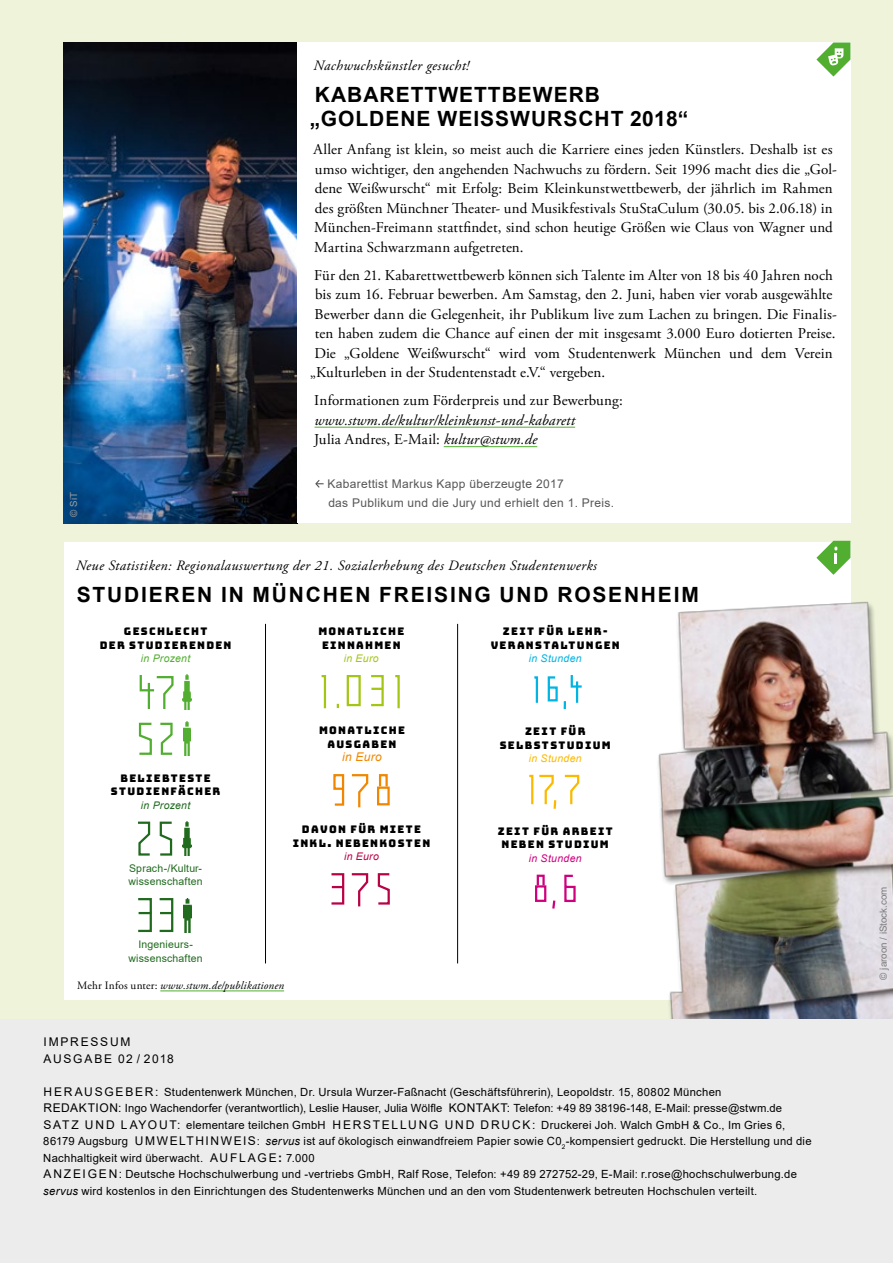
<style>
.page{position:relative;width:893px;height:1263px;background:#eef3da}
.page>*{position:absolute;margin:0;border:0;box-sizing:border-box;transform-origin:0 0}
.t1{font:700 21px/24px "Arial";letter-spacing:.045em;color:#000}
.t2{font:700 21px "Arial";letter-spacing:.085em;color:#000}
.t3{font:15px/19.5px "Adobe Garamond Pro";letter-spacing:.005em;color:#000}
.t4{font:italic 15px/19.5px "Adobe Garamond Pro";letter-spacing:.01em;color:#000}
.t5{font:italic 14.25px "Adobe Garamond Pro";letter-spacing:.03em;color:#000}
.t6{font:12px/19.5px "Arial";letter-spacing:.025em;color:#565656}
.t7{font:12px/16.5px "Arial";letter-spacing:.145em;color:#000}
.t8{font:italic 12px "Arial";letter-spacing:.03em;color:#f18700}
.t9{font:11.25px/16.5px "Arial";letter-spacing:.025em;color:#000}
.t10{font:italic 11.25px "Adobe Garamond Pro";letter-spacing:.015em;color:#000}
.t11{font:10.5px/13.5px "Bungee";letter-spacing:.125em;color:#000;text-align:center}
.t12{font:10.5px/13.5px "Arial";letter-spacing:.015em;color:#206a1e}
.t13{font:italic 10.5px "Arial";letter-spacing:.025em;color:#51ae30}
.t14{font:italic 10.5px "Arial";letter-spacing:.025em;color:#206a1e}
.t15{font:italic 10.5px "Arial";letter-spacing:.03em;color:#fbba00}
.t16{font:italic 10.5px "Arial";letter-spacing:.03em;color:#00b4e4}
.t17{font:italic 10.5px "Arial";letter-spacing:.03em;color:#cf007e}
.t18{font:italic 10.5px "Arial";letter-spacing:.03em;color:#b90246}
.t19{font:italic 10.5px "Arial";letter-spacing:.035em;color:#a2c613}
.t20{font:9.75px "Arial";color:#7b7b7a}
.t21{font:9.75px "Arial";color:#9c9d9d}
.s1{font-style:normal}
.s2{font-size:12px}
.s3{font-style:italic}
.s4{font-weight:700;font-size:12px}
</style>
<div class="page">
<div style="left:64px;top:542px;width:786px;height:457px;background:#fff"></div>
<img style="left:633px;top:569px;width:260px;height:450px">
<img style="left:64px;top:43px;width:233px;height:480px">
<div style="left:1px;top:1019px;width:892px;height:244px;background:#ececed"></div>
<hr style="left:160px;top:990px;width:124px;height:1px;background:#51ae30">
<div style="left:297px;top:43px;width:553px;height:480px;background:#fff"></div>
<hr style="left:314px;top:427px;width:261px;height:1px;background:#51ae30">
<hr style="left:444px;top:446px;width:93px;height:1px;background:#51ae30">
<svg style="left:816px;top:541px;width:34px;height:34px"></svg>
<svg style="left:816px;top:43px;width:34px;height:34px"></svg>
<svg style="left:315px;top:480px;width:9px;height:8px"></svg>
<hr style="left:265px;top:624px;width:1px;height:339px;background:#000">
<img style="left:182px;top:675px;width:10px;height:34px">
<svg style="left:139px;top:675px;width:35px;height:34px"></svg>
<hr style="left:148px;top:683px;width:2px;height:26px;background:#51ae30">
<svg style="left:138px;top:722px;width:35px;height:33px"></svg>
<img style="left:183px;top:722px;width:7px;height:34px">
<img style="left:182px;top:821px;width:10px;height:35px">
<svg style="left:159px;top:821px;width:14px;height:35px"></svg>
<svg style="left:138px;top:821px;width:13px;height:35px"></svg>
<div style="left:158px;top:898px;width:15px;height:34px;border:2px solid #206a1e"></div>
<svg style="left:160px;top:912px;width:13px;height:2px"></svg>
<div style="left:137px;top:898px;width:15px;height:34px;border:2px solid #206a1e"></div>
<svg style="left:139px;top:912px;width:12px;height:2px"></svg>
<img style="left:184px;top:898px;width:7px;height:34px">
<svg style="left:377px;top:873px;width:13px;height:32px"></svg>
<svg style="left:351px;top:873px;width:18px;height:34px"></svg>
<div style="left:330px;top:873px;width:14px;height:31px;border:2px solid #b90246"></div>
<svg style="left:332px;top:886px;width:11px;height:2px"></svg>
<div style="left:377px;top:786px;width:13px;height:19px;border:2px solid #f18700"></div>
<div style="left:379px;top:774px;width:9px;height:14px;border:2px solid #f18700"></div>
<svg style="left:333px;top:774px;width:36px;height:34px"></svg>
<svg style="left:373px;top:688px;width:8px;height:2px"></svg>
<svg style="left:321px;top:675px;width:6px;height:34px"></svg>
<svg style="left:395px;top:675px;width:5px;height:34px"></svg>
<div style="left:347px;top:675px;width:14px;height:31px;border:2px solid #a2c613"></div>
<div style="left:370px;top:675px;width:14px;height:31px;border:2px solid #a2c613"></div>
<svg style="left:529px;top:774px;width:51px;height:35px"></svg>
<svg style="left:534px;top:676px;width:4px;height:27px"></svg>
<svg style="left:547px;top:675px;width:35px;height:34px"></svg>
<hr style="left:576px;top:681px;width:2px;height:22px;background:#00b4e4">
<svg style="left:552px;top:900px;width:4px;height:9px"></svg>
<div style="left:535px;top:885px;width:11px;height:17px;border:2px solid #cf007e"></div>
<div style="left:537px;top:875px;width:8px;height:12px;border:2px solid #cf007e"></div>
<svg style="left:564px;top:874px;width:12px;height:29px"></svg>
<hr style="left:457px;top:624px;width:1px;height:339px;background:#000">
<p class="t21" style="left:67px;top:517px;width:26px;rotate:-90deg">© SiT</p>
<p class="t5" style="left:314px;top:57px;width:157px">Nachwuchskünstler gesucht!</p>
<h1 class="t1" style="left:310px;top:83px;width:380px">KABARETTWETTBEWERB „GOLDENE WEISSWURSCHT 2018“</h1>
<p class="t3" style="left:314px;top:140px;width:525px">Aller Anfang ist klein, so meist auch die Karriere eines jeden Künstlers. Deshalb ist es umso wichtiger, den angehenden Nachwuchs zu fördern. Seit 1996 macht dies die „Gol&shy;dene Weißwurscht“ mit Erfolg: Beim Kleinkunstwettbewerb, der jährlich im Rahmen des größten Münchner Theater- und Musikfestivals StuStaCulum (30.05. bis 2.06.18) in München-Freimann stattfindet, sind schon heutige Größen wie Claus von Wagner und Martina Schwarzmann aufgetreten.</p>
<p class="t3" style="left:314px;top:266px;width:520px">Für den 21. Kabarettwettbewerb können sich Talente im Alter von 18 bis 40 Jahren noch</p>
<p class="t3" style="left:315px;top:285px;width:519px">bis zum 16. Februar bewerben. Am Samstag, den 2. Juni, haben vier vorab ausgewählte</p>
<p class="t3" style="left:314px;top:305px;width:524px">Bewerber dann die Gelegenheit, ihr Publikum live zum Lachen zu bringen. Die Finalis-</p>
<p class="t3" style="left:315px;top:324px;width:522px">ten haben zudem die Chance auf einen der mit insgesamt 3.000 Euro dotierten Preise.</p>
<p class="t3" style="left:314px;top:344px;width:520px">Die „Goldene Weißwurscht“ wird vom Studentenwerk München und dem Verein</p>
<p class="t3" style="left:310px;top:363px;width:297px">„Kulturleben in der Studentenstadt e.V.“ vergeben.</p>
<p class="t3" style="left:314px;top:391px;width:310px">Informationen zum Förderpreis und zur Bewerbung:</p>
<p class="t4" style="left:314px;top:411px;width:262px">www.stwm.de/kultur/kleinkunst-und-kabarett<br><span class="s1">Julia Andres, E-Mail:</span> kultur@stwm.de</p>
<p class="t6" style="left:328px;top:474px;width:288px">Kabarettist Markus Kapp überzeugte 2017<br>das Publikum und die Jury und erhielt den 1. Preis.</p>
<p class="t5" style="left:76px;top:556px;width:523px">Neue Statistiken: Regionalauswertung der 21. Sozialerhebung des Deutschen Studentenwerks</p>
<h1 class="t2" style="left:77px;top:580px;width:623px">STUDIEREN IN MÜNCHEN FREISING UND ROSENHEIM</h1>
<p class="t11" style="left:100px;top:625px;width:133px">GESCHLECHT<br>DER STUDIERENDEN</p>
<p class="t13" style="left:141px;top:652px;width:51px">in Prozent</p>
<p class="t11" style="left:318px;top:625px;width:87px">MONATLICHE<br>EINNAHMEN</p>
<p class="t19" style="left:344px;top:652px;width:36px">in Euro</p>
<p class="t11" style="left:111px;top:771px;width:111px">BELIEBTESTE<br>STUDIENFÄCHER</p>
<p class="t14" style="left:141px;top:798px;width:51px">in Prozent</p>
<p class="t12" style="left:128px;top:861px;width:76px">Sprach-/Kultur&shy;wissenschaften</p>
<p class="t11" style="left:319px;top:724px;width:87px">MONATLICHE<br>AUSGABEN</p>
<p class="t8" style="left:342px;top:749px;width:41px">in Euro</p>
<p class="t11" style="left:293px;top:823px;width:139px">DAVON FÜR MIETE<br>INKL. NEBENKOSTEN</p>
<p class="t18" style="left:344px;top:850px;width:36px">in Euro</p>
<p class="t12" style="left:128px;top:938px;width:76px;text-align:center">Ingenieurs&shy;wissenschaften</p>
<p class="t10" style="left:77px;top:978px;width:208px"><span class="s1">Mehr Infos unter:</span> www.stwm.de/publikationen</p>
<p class="t11" style="left:491px;top:625px;width:131px">ZEIT FÜR LEHR-<br>VERANSTALTUNGEN</p>
<p class="t16" style="left:529px;top:652px;width:54px">in Stunden</p>
<p class="t11" style="left:500px;top:725px;width:112px">ZEIT FÜR<br>SELBSTSTUDIUM</p>
<p class="t15" style="left:529px;top:751px;width:54px">in Stunden</p>
<p class="t11" style="left:498px;top:824px;width:116px">ZEIT FÜR ARBEIT<br>NEBEN STUDIUM</p>
<p class="t17" style="left:529px;top:851px;width:54px">in Stunden</p>
<p class="t7" style="left:44px;top:1034px;width:132px">IMPRESSUM<br>AUSGABE 02 / 2018</p>
<p class="t9" style="left:43px;top:1083px;width:770px"><span class="s2">HER AUSGEBER:</span> Studentenwerk München, Dr. Ursula Wurzer-Faßnacht (Geschäftsführerin), Leopoldstr. 15, 80802 München<br><span class="s2">REDAKTION:</span> Ingo Wachendorfer (verantwortlich), Leslie Hauser, Julia Wölfle <span class="s2">KONTAKT:</span> Telefon: +49 89 38196-148, E-Mail: presse@stwm.de <span class="s2">SATZ UND L AYOUT:</span> elementare teilchen GmbH <span class="s2">HERSTELLUNG UND DRUCK:</span> Druckerei Joh. Walch GmbH &amp; Co., Im Gries 6, 86179 Augsburg <span class="s2">UMWELTHINWEIS</span>: <span class="s3">servus</span> ist auf ökologisch einwandfreiem Papier sowie C0<sub>2</sub>-kompensiert gedruckt. Die Herstellung und die Nachhaltigkeit wird überwacht. <span class="s2">AUFL AGE</span><span class="s4">:</span> 7.000<br><span class="s2">ANZEIGEN:</span> Deutsche Hochschulwerbung und -vertriebs GmbH, Ralf Rose, Telefon: +49 89 272752-29, E-Mail: r.rose@hochschulwerbung.de <span class="s3">servus</span> wird kostenlos in den Einrichtungen des Studentenwerks München und an den vom Studentenwerk betreuten Hochschulen verteilt.</p>
<p class="t20" style="left:877px;top:979px;width:94px;rotate:-90deg">© jaroon / iStock.com</p>
</div>
